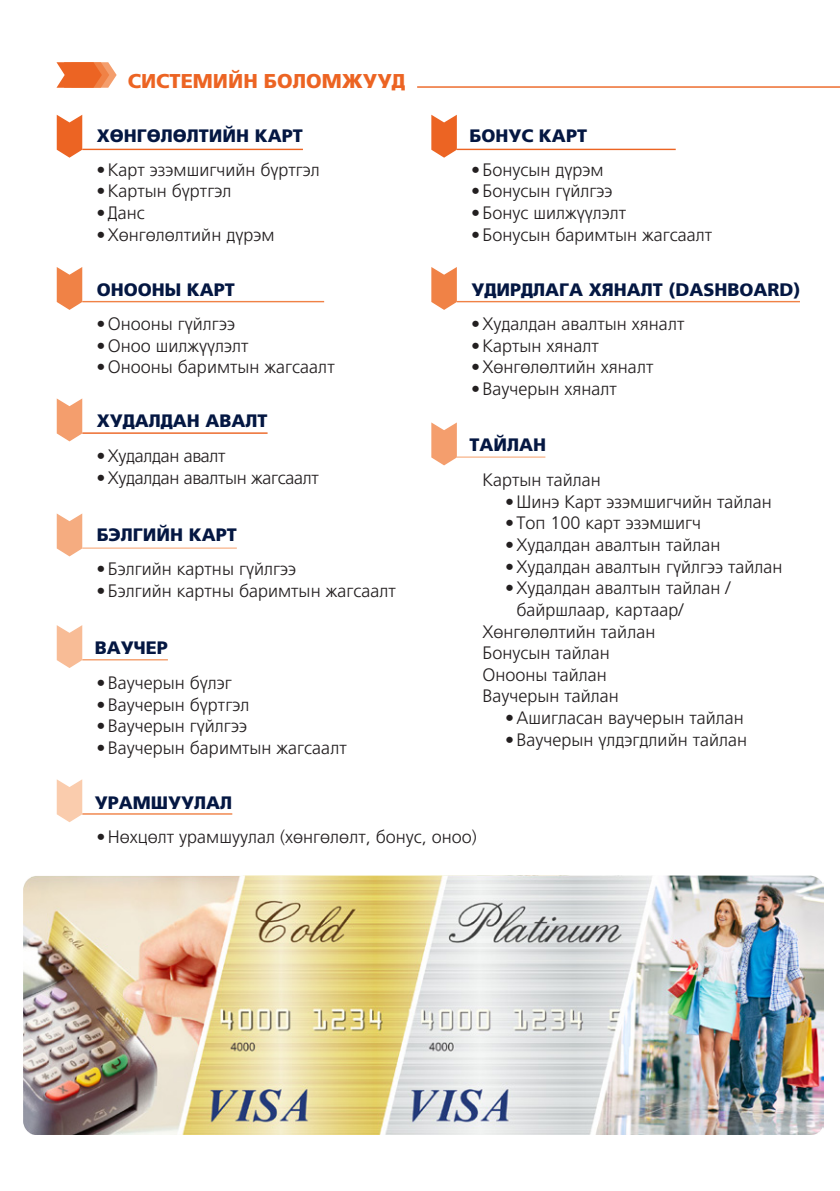
<style>
.page{position:relative;width:840px;height:1191px;background:#fff}
.page>*{position:absolute;margin:0;border:0;box-sizing:border-box;transform-origin:0 0}
.t1{font:700 20px "Mon Fnt 12";color:#ec6423}
.t2{font:18px/21.6px "Mon Fnt 12";color:#231f20}
.t3{font:700 18px "Mon Fnt 12";color:#041742}
.t4{font:18px "Mon Fnt 12";letter-spacing:-.02em;color:#231f20}
</style>
<div class="page">
<hr style="left:417px;top:86px;width:422px;height:2px;background:#ec6423">
<hr style="left:456px;top:149px;width:219px;height:1px;background:#ec6423">
<svg style="left:431px;top:115px;width:25px;height:43px"></svg>
<hr style="left:82px;top:813px;width:150px;height:1px;background:#f08246">
<svg style="left:57px;top:779px;width:25px;height:43px"></svg>
<hr style="left:82px;top:659px;width:86px;height:1px;background:#f49e6d">
<svg style="left:57px;top:625px;width:25px;height:43px"></svg>
<hr style="left:456px;top:456px;width:89px;height:2px;background:#f8bc96">
<svg style="left:431px;top:422px;width:25px;height:43px"></svg>
<hr style="left:82px;top:149px;width:221px;height:1px;background:#ec6423">
<svg style="left:57px;top:115px;width:25px;height:43px"></svg>
<svg style="left:56px;top:62px;width:61px;height:26px;background:#f08652"></svg>
<hr style="left:82px;top:432px;width:185px;height:2px;background:#ec6423">
<svg style="left:57px;top:398px;width:25px;height:43px"></svg>
<hr style="left:82px;top:301px;width:242px;height:1px;background:#f08246">
<svg style="left:57px;top:267px;width:25px;height:43px"></svg>
<hr style="left:82px;top:547px;width:155px;height:2px;background:#f8bc96">
<svg style="left:57px;top:513px;width:25px;height:43px"></svg>
<hr style="left:456px;top:301px;width:343px;height:1px;background:#f08246">
<svg style="left:431px;top:267px;width:25px;height:43px"></svg>
<img style="left:23px;top:875px;width:800px;height:260px">
<p class="t1" style="left:128px;top:70px;width:279px">СИСТЕМИЙН БОЛОМЖУУД</p>
<p class="t3" style="left:97px;top:126px;width:207px">ХӨНГӨЛӨЛТИЙН КАРТ</p>
<p class="t2" style="left:96px;top:159px;width:225px">• Карт эзэмшигчийн бүртгэл</p>
<p class="t2" style="left:96px;top:181px;width:136px">• Картын бүртгэл</p>
<p class="t2" style="left:96px;top:202px;width:50px">• Данс</p>
<p class="t2" style="left:96px;top:224px;width:179px">• Хөнгөлөлтийн дүрэм</p>
<p class="t3" style="left:97px;top:280px;width:139px">ОНООНЫ КАРТ</p>
<p class="t2" style="left:96px;top:314px;width:140px">• Онооны гүйлгээ</p>
<p class="t2" style="left:96px;top:335px;width:154px">• Оноо шилжүүлэлт</p>
<p class="t2" style="left:96px;top:357px;width:239px">• Онооны баримтын жагсаалт</p>
<p class="t3" style="left:97px;top:410px;width:172px">ХУДАЛДАН АВАЛТ</p>
<p class="t4" style="left:96px;top:447px;width:131px">• Худалдан авалт</p>
<p class="t4" style="left:96px;top:469px;width:224px">• Худалдан авалтын жагсаалт</p>
<p class="t3" style="left:97px;top:524px;width:141px">БЭЛГИЙН КАРТ</p>
<p class="t2" style="left:96px;top:559px;width:201px">• Бэлгийн картны гүйлгээ</p>
<p class="t2" style="left:96px;top:580px;width:300px">• Бэлгийн картны баримтын жагсаалт</p>
<p class="t3" style="left:95px;top:637px;width:75px">ВАУЧЕР</p>
<p class="t2" style="left:96px;top:672px;width:137px">• Ваучерын бүлэг</p>
<p class="t2" style="left:96px;top:694px;width:154px">• Ваучерын бүртгэл</p>
<p class="t2" style="left:96px;top:715px;width:152px">• Ваучерын гүйлгээ</p>
<p class="t2" style="left:96px;top:737px;width:251px">• Ваучерын баримтын жагсаалт</p>
<p class="t3" style="left:95px;top:792px;width:139px">УРАМШУУЛАЛ</p>
<p class="t3" style="left:469px;top:126px;width:119px">БОНУС КАРТ</p>
<p class="t2" style="left:471px;top:159px;width:134px">• Бонусын дүрэм</p>
<p class="t2" style="left:471px;top:181px;width:143px">• Бонусын гүйлгээ</p>
<p class="t2" style="left:471px;top:202px;width:157px">• Бонус шилжүүлэлт</p>
<p class="t2" style="left:471px;top:224px;width:242px">• Бонусын баримтын жагсаалт</p>
<p class="t3" style="left:471px;top:280px;width:330px">УДИРДЛАГА ХЯНАЛТ (DASHBOARD)</p>
<p class="t2" style="left:471px;top:314px;width:215px">• Худалдан авалтын хяналт</p>
<p class="t2" style="left:471px;top:335px;width:129px">• Картын хяналт</p>
<p class="t2" style="left:471px;top:357px;width:184px">• Хөнгөлөлтийн хяналт</p>
<p class="t2" style="left:471px;top:378px;width:147px">• Ваучерын хяналт</p>
<p class="t3" style="left:469px;top:434px;width:78px">ТАЙЛАН</p>
<p class="t2" style="left:482px;top:470px;width:120px">Картын тайлан</p>
<p class="t2" style="left:505px;top:491px;width:268px">• Шинэ Карт эзэмшигчийн тайлан</p>
<p class="t2" style="left:505px;top:513px;width:197px">• Топ 100 карт эзэмшигч</p>
<p class="t2" style="left:505px;top:534px;width:217px">• Худалдан авалтын тайлан</p>
<p class="t2" style="left:505px;top:556px;width:279px">• Худалдан авалтын гүйлгээ тайлан</p>
<p class="t2" style="left:516px;top:578px;width:215px;text-indent:-11px">• Худалдан авалтын тайлан / байршлаар, картаар/</p>
<p class="t2" style="left:482px;top:621px;width:174px">Хөнгөлөлтийн тайлан</p>
<p class="t2" style="left:482px;top:642px;width:129px">Бонусын тайлан</p>
<p class="t2" style="left:482px;top:664px;width:126px">Онооны тайлан</p>
<p class="t2" style="left:482px;top:686px;width:138px">Ваучерын тайлан</p>
<p class="t2" style="left:505px;top:707px;width:240px">• Ашигласан ваучерын тайлан</p>
<p class="t2" style="left:505px;top:729px;width:243px">• Ваучерын үлдэгдлийн тайлан</p>
<p class="t2" style="left:96px;top:826px;width:381px">• Нөхцөлт урамшуулал (хөнгөлөлт, бонус, оноо)</p>
</div>
